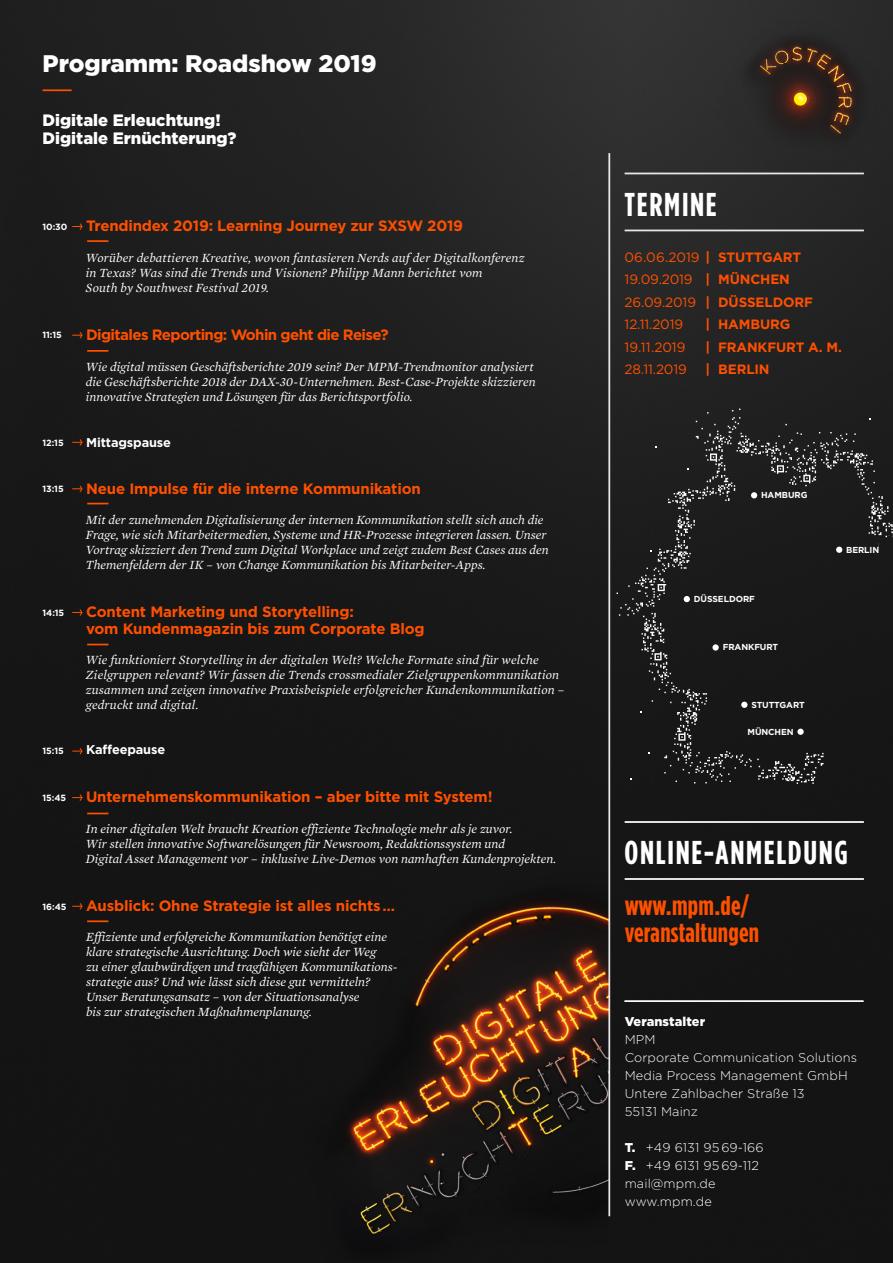
<style>
.page{position:relative;width:893px;height:1263px;background:#fff}
.page>*{position:absolute;margin:0;border:0;box-sizing:border-box;transform-origin:0 0}
.t1{font:700 33px "Gotham Condensed";letter-spacing:.05em;color:#fff}
.t2{font:700 27px "Gotham Condensed";letter-spacing:.01em;color:#ff5000}
._04_Zwischenheadline{font:900 24px "Gotham";color:#fff}
._04_Zwischenheadline-2{font:900 16.5px/18px "Gotham";color:#fff}
._06_PRO_Headline{font:700 15px/16.5px "Gotham";letter-spacing:-.01em;color:#ff5000}
._06_PRO_Headline-2{font:700 15px "Gotham";letter-spacing:-.04em;color:#ff5000}
.t3{font:13.5px/22.5px "Gotham";letter-spacing:-.01em;color:#ff5000}
.t4{font:700 13.5px "Gotham";letter-spacing:-.01em;color:#ff5000}
._01_Fliesstext_Mercu{font:italic 12.75px/15px "Mercury Text G1";color:#fff}
._06_PRO_Headline-3{font:italic 12.75px/15px "Mercury Text G1";color:#fff}
.t5{font:300 12.75px "Gotham";letter-spacing:.01em;color:#fff}
._06_PRO_Headline-4{font:700 12.75px "Gotham";letter-spacing:-.01em;color:#fff}
.t6{font:900 12.75px "Gotham";letter-spacing:.01em;color:#fff}
._06_PRO_Headline-5{font:700 9px "Gotham";letter-spacing:-.01em;color:#fff}
.t7{font:700 8.7px "Gotham";letter-spacing:-.01em;color:#fff}
.s1{font-size:9px;color:#fff}
.s2{font-weight:700}
.s3{font-weight:900}
</style>
<div class="page">
<img style="left:0;top:0;width:893px;height:1263px">
<img style="left:255px;top:832px;width:354px;height:431px">
<img style="left:709px;top:18px;width:175px;height:156px">
<hr style="left:87px;top:240px;width:21px;height:2px;background:#ff5000">
<hr style="left:625px;top:821px;width:239px;height:1px;background:#fff">
<hr style="left:625px;top:822px;width:239px;height:1px;background:#fff">
<hr style="left:625px;top:878px;width:239px;height:1px;background:#fff">
<hr style="left:625px;top:879px;width:239px;height:1px;background:#fff">
<svg style="left:72px;top:223px;width:11px;height:8px"></svg>
<svg style="left:72px;top:331px;width:11px;height:8px"></svg>
<svg style="left:72px;top:438px;width:11px;height:8px"></svg>
<svg style="left:72px;top:485px;width:11px;height:8px"></svg>
<svg style="left:72px;top:608px;width:11px;height:8px"></svg>
<svg style="left:72px;top:747px;width:11px;height:8px"></svg>
<svg style="left:72px;top:794px;width:11px;height:8px"></svg>
<svg style="left:72px;top:902px;width:11px;height:8px"></svg>
<hr style="left:43px;top:89px;width:29px;height:2px;background:#ff5000">
<hr style="left:87px;top:350px;width:21px;height:2px;background:#ff5000">
<svg style="left:87px;top:503px;width:21px;height:1px"></svg>
<svg style="left:87px;top:644px;width:21px;height:1px"></svg>
<svg style="left:87px;top:813px;width:21px;height:1px"></svg>
<hr style="left:87px;top:920px;width:21px;height:2px;background:#ff5000">
<hr style="left:624px;top:1000px;width:240px;height:1px;background:#fff">
<hr style="left:624px;top:1001px;width:240px;height:1px;background:#fff">
<hr style="left:625px;top:173px;width:239px;height:1px;background:#fff">
<hr style="left:625px;top:230px;width:239px;height:1px;background:#fff">
<hr style="left:609px;top:153px;width:1px;height:1063px;background:#fff">
<div style="left:617px;top:409px;width:276px;height:375px;background:#191919"></div>
<p class="_04_Zwischenheadline" style="left:43px;top:47px;width:336px">Programm: Roadshow 2019</p>
<p class="_04_Zwischenheadline-2" style="left:43px;top:111px;width:196px">Digitale Erleuchtung!<br>Digitale Ernüchterung?</p>
<p class="_06_PRO_Headline" style="left:43px;top:218px;width:422px"><span class="s1">10:30</span> Trendindex 2019: Learning Journey zur SXSW 2019</p>
<p class="_01_Fliesstext_Mercu" style="left:86px;top:249px;width:440px">Worüber debattieren Kreative, wovon fantasieren Nerds auf der Digitalkonferenz in Texas? Was sind die Trends und Visionen? Philipp Mann berichtet vom<br>South by Southwest Festival 2019.</p>
<p class="_06_PRO_Headline-5" style="left:43px;top:329px;width:21px">11:15</p>
<p class="_06_PRO_Headline-2" style="left:86px;top:325px;width:304px">Digitales Reporting: Wohin geht die Reise?</p>
<p class="_01_Fliesstext_Mercu" style="left:86px;top:358px;width:451px">Wie digital müssen Geschäftsberichte 2019 sein? Der MPM-Trendmonitor analysiert die Geschäftsberichte 2018 der DAX-30-Unternehmen. Best-Case-Projekte skizzieren innovative Strategien und Lösungen für das Berichtsportfolio.</p>
<p class="_06_PRO_Headline-5" style="left:43px;top:436px;width:23px">12:15</p>
<p class="_06_PRO_Headline-4" style="left:86px;top:434px;width:86px">Mittagspause</p>
<p class="_06_PRO_Headline-5" style="left:43px;top:483px;width:23px">13:15</p>
<p class="_06_PRO_Headline" style="left:86px;top:480px;width:336px">Neue Impulse für die interne Kommunikation</p>
<p class="_01_Fliesstext_Mercu" style="left:86px;top:512px;width:464px">Mit der zunehmenden Digitalisierung der internen Kommunikation stellt sich auch die Frage, wie sich Mitarbeitermedien, Systeme und HR-Prozesse integrieren lassen. Unser Vortrag skizziert den Trend zum Digital Workplace und zeigt zudem Best Cases aus den Themenfeldern der IK – von Change Kommunikation bis Mitarbeiter-Apps.</p>
<p class="_06_PRO_Headline-5" style="left:43px;top:606px;width:23px">14:15</p>
<p class="_06_PRO_Headline" style="left:86px;top:603px;width:340px">Content Marketing und Storytelling:<br>vom Kundenmagazin bis zum Corporate Blog</p>
<p class="_01_Fliesstext_Mercu" style="left:86px;top:652px;width:480px">Wie funktioniert Storytelling in der digitalen Welt? Welche Formate sind für welche Zielgruppen relevant? Wir fassen die Trends crossmedialer Zielgruppenkommunikation zusammen und zeigen innovative Praxisbeispiele erfolgreicher Kundenkommunikation – gedruckt und digital.</p>
<p class="_06_PRO_Headline-5" style="left:43px;top:745px;width:23px">15:15</p>
<p class="_06_PRO_Headline-4" style="left:86px;top:741px;width:81px">Kaffeepause</p>
<p class="_06_PRO_Headline-5" style="left:43px;top:792px;width:25px">15:45</p>
<p class="_06_PRO_Headline" style="left:86px;top:789px;width:408px">Unternehmenskommunikation – aber bitte mit System!</p>
<p class="_01_Fliesstext_Mercu" style="left:86px;top:820px;width:472px">In einer digitalen Welt braucht Kreation effiziente Technologie mehr als je zuvor.<br>Wir stellen innovative Softwarelösungen für Newsroom, Redaktionssystem und<br>Digital Asset Management vor – inklusive Live-Demos von namhaften Kundenprojekten.</p>
<p class="_06_PRO_Headline-5" style="left:43px;top:900px;width:25px">16:45</p>
<p class="_06_PRO_Headline" style="left:86px;top:897px;width:310px">Ausblick: Ohne Strategie ist alles nichts …</p>
<p class="_06_PRO_Headline-3" style="left:86px;top:928px;width:313px">Effiziente und erfolgreiche Kommunikation benötigt eine klare strategische Ausrichtung. Doch wie sieht der Weg<br>zu einer glaubwürdigen und tragfähigen Kommunikations&shy;strategie aus? Und wie lässt sich diese gut vermitteln?<br>Unser Beratungsansatz – von der Situationsanalyse<br>bis zur strategischen Maßnahmenplanung.</p>
<p class="t1" style="left:625px;top:185px;width:94px">TERMINE</p>
<p class="t3" style="left:625px;top:246px;width:178px">06.06.2019 <span class="s2">| STUTTGART</span></p>
<p class="t3" style="left:625px;top:268px;width:190px">19.09.2019 <span class="s2">| MÜNCHEN<br></span>26.09.2019 <span class="s2">| DÜSSELDORF</span></p>
<p class="t3" style="left:625px;top:313px;width:60px">12.11.2019</p>
<p class="t4" style="left:705px;top:316px;width:86px">| HAMBURG</p>
<p class="t3" style="left:625px;top:336px;width:62px">19.11.2019</p>
<p class="t4" style="left:705px;top:338px;width:138px">| FRANKFURT A. M.</p>
<p class="t3" style="left:625px;top:358px;width:64px">28.11.2019</p>
<p class="t4" style="left:705px;top:361px;width:66px">| BERLIN</p>
<p class="t7" style="left:761px;top:489px;width:48px">HAMBURG</p>
<p class="t7" style="left:694px;top:593px;width:62px">DÜSSELDORF</p>
<p class="t7" style="left:723px;top:641px;width:57px">FRANKFURT</p>
<p class="t7" style="left:751px;top:699px;width:55px">STUTTGART</p>
<p class="t7" style="left:748px;top:726px;width:48px">MÜNCHEN</p>
<p class="t7" style="left:846px;top:544px;width:35px">BERLIN</p>
<p class="t1" style="left:625px;top:833px;width:225px">ONLINE-ANMELDUNG</p>
<p class="t2" style="left:625px;top:889px;width:126px">www.mpm.de/</p>
<p class="t2" style="left:625px;top:916px;width:136px">veranstaltungen</p>
<p class="t6" style="left:625px;top:1013px;width:82px">Veranstalter</p>
<p class="t5" style="left:625px;top:1031px;width:32px">MPM</p>
<p class="t5" style="left:625px;top:1049px;width:234px">Corporate Communication Solutions</p>
<p class="t5" style="left:625px;top:1067px;width:225px">Media Process Management GmbH</p>
<p class="t5" style="left:625px;top:1085px;width:182px">Untere Zahlbacher Straße 13</p>
<p class="t5" style="left:625px;top:1103px;width:75px">55131 Mainz</p>
<p class="t5" style="left:625px;top:1139px;width:140px"><span class="s3">T.</span> +49 6131 95 69-166</p>
<p class="t5" style="left:625px;top:1157px;width:136px"><span class="s3">F.</span> +49 6131 95 69-112</p>
<p class="t5" style="left:625px;top:1175px;width:92px">mail@mpm.de</p>
<p class="t5" style="left:625px;top:1193px;width:89px">www.mpm.de</p>
</div>
